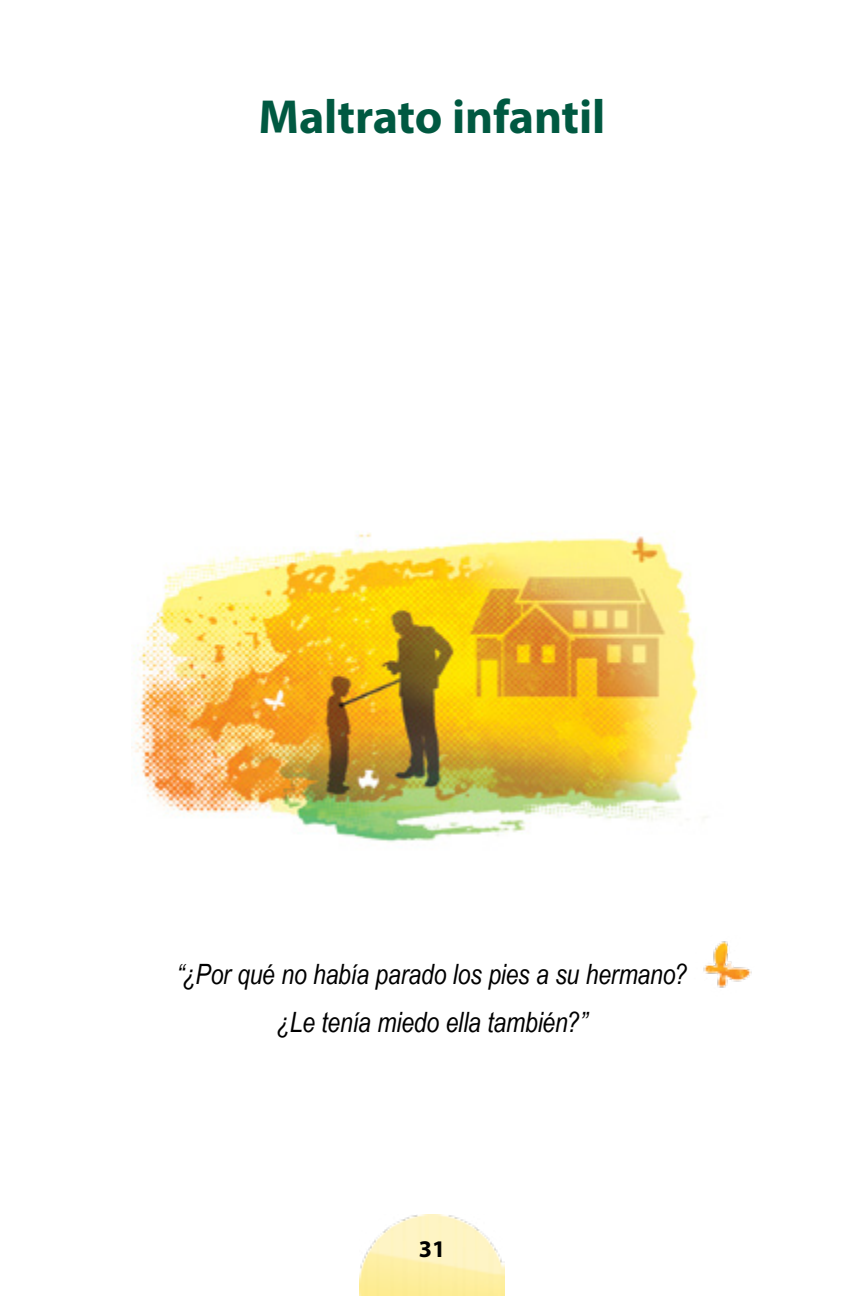
<style>
.page{position:relative;width:864px;height:1296px;background:#fff}
.page>*{position:absolute;margin:0;border:0;box-sizing:border-box;transform-origin:0 0}
.title-01{font:700 48px "Myriad Pro";letter-spacing:-.005em;color:#005941}
.CA-Vignettes-01a{font:italic 28px "Arial Narrow";letter-spacing:-.005em;color:#000}
.t1{font:700 24px "Myriad Pro";color:#000}
</style>
<div class="page">
<img style="left:131px;top:533px;width:576px;height:310px">
<img style="left:360px;top:1214px;width:144px;height:82px">
<img style="left:703px;top:941px;width:49px;height:47px">
<p class="title-01" style="left:259px;top:86px;width:348px">Maltrato infantil</p>
<p class="CA-Vignettes-01a" style="left:177px;top:955px;width:512px">“¿Por qué no había parado los pies a su hermano?</p>
<p class="CA-Vignettes-01a" style="left:277px;top:1003px;width:312px">¿Le tenía miedo ella también?”</p>
<p class="t1" style="left:419px;top:1233px;width:28px">31</p>
</div>
